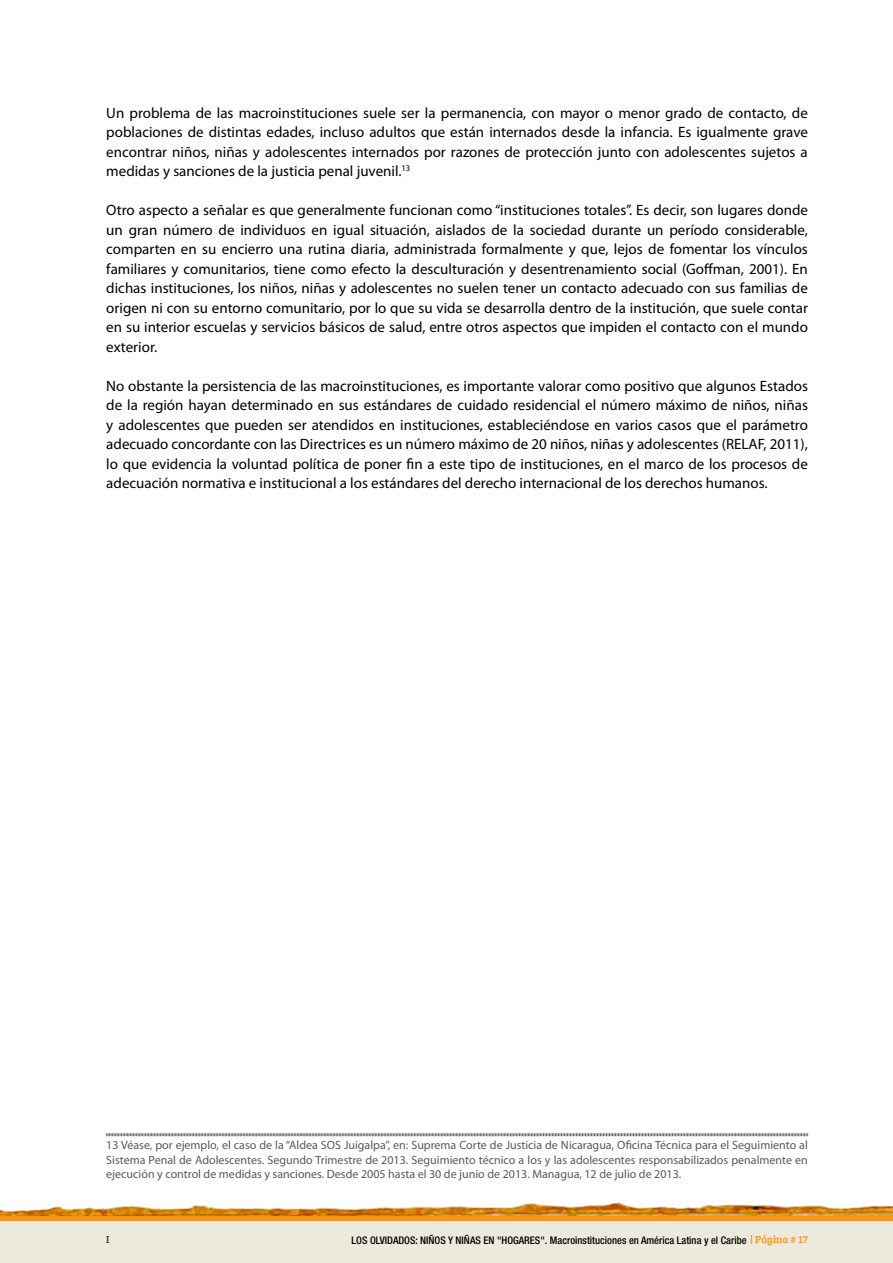
<style>
.page{position:relative;width:893px;height:1263px;background:#fff}
.page>*{position:absolute;margin:0;border:0;box-sizing:border-box;transform-origin:0 0}
.t1{font:15px/19.5px "Myriad Pro";color:#000;text-align:justify}
.t2{font:12px/14.4px "Myriad Pro";color:#58595b;text-align:justify}
.t3{font:500 condensed 10.5px "Helvetica Neue";color:#000}
.t4{font:10.5px "Bree Serif";color:#414042}
.s1{font-family:"Bree Serif";font-weight:400;font-stretch:normal;color:#f7941e}
</style>
<div class="page">
<img style="left:0;top:1202px;width:893px;height:14px">
<div style="left:0;top:1220px;width:893px;height:43px;background:#eceadc"></div>
<hr style="left:0;top:1216px;width:893px;height:4px;background:#f7941e">
<svg style="left:106px;top:1133px;width:702px;height:4px;background:#b1b1b1"></svg>
<p class="t1" style="left:106px;top:103px;width:703px">Un problema de las macroinstituciones suele ser la permanencia, con mayor o menor grado de contacto, de poblaciones de distintas edades, incluso adultos que están internados desde la infancia. Es igualmente grave encontrar niños, niñas y adolescentes internados por razones de protección junto con adolescentes sujetos a medidas y sanciones de la justicia penal juvenil.<sup>13</sup></p>
<p class="t1" style="left:106px;top:200px;width:703px">Otro aspecto a señalar es que generalmente funcionan como “instituciones totales”. Es decir, son lugares donde un gran número de individuos en igual situación, aislados de la sociedad durante un período considerable, comparten en su encierro una rutina diaria, administrada formalmente y que, lejos de fomentar los vínculos familiares y comunitarios, tiene como efecto la desculturación y desentrenamiento social (Goffman, 2001). En dichas instituciones, los niños, niñas y adolescentes no suelen tener un contacto adecuado con sus familias de origen ni con su entorno comunitario, por lo que su vida se desarrolla dentro de la institución, que suele contar en su interior escuelas y servicios básicos de salud, entre otros aspectos que impiden el contacto con el mundo exterior.</p>
<p class="t1" style="left:106px;top:376px;width:703px">No obstante la persistencia de las macroinstituciones, es importante valorar como positivo que algunos Estados de la región hayan determinado en sus estándares de cuidado residencial el número máximo de niños, niñas y adolescentes que pueden ser atendidos en instituciones, estableciéndose en varios casos que el parámetro adecuado concordante con las Directrices es un número máximo de 20 niños, niñas y adolescentes (RELAF, 2011), lo que evidencia la voluntad política de poner fin a este tipo de instituciones, en el marco de los procesos de adecuación normativa e institucional a los estándares del derecho internacional de los derechos humanos.</p>
<p class="t2" style="left:106px;top:1138px;width:703px">13 Véase, por ejemplo, el caso de la “Aldea SOS Juigalpa”, en: Suprema Corte de Justicia de Nicaragua, Oficina Técnica para el Seguimiento al Sistema Penal de Adolescentes. Segundo Trimestre de 2013. Seguimiento técnico a los y las adolescentes responsabilizados penalmente en ejecución y control de medidas y sanciones. Desde 2005 hasta el 30 de junio de 2013. Managua, 12 de julio de 2013.</p>
<p class="t4" style="left:106px;top:1232px;width:5px">I</p>
<p class="t3" style="left:352px;top:1233px;width:458px">Los olvidados: niños y niñas en "hogares". Macroinstituciones en América Latina y el Caribe <span class="s1">| Página # 17</span></p>
</div>
